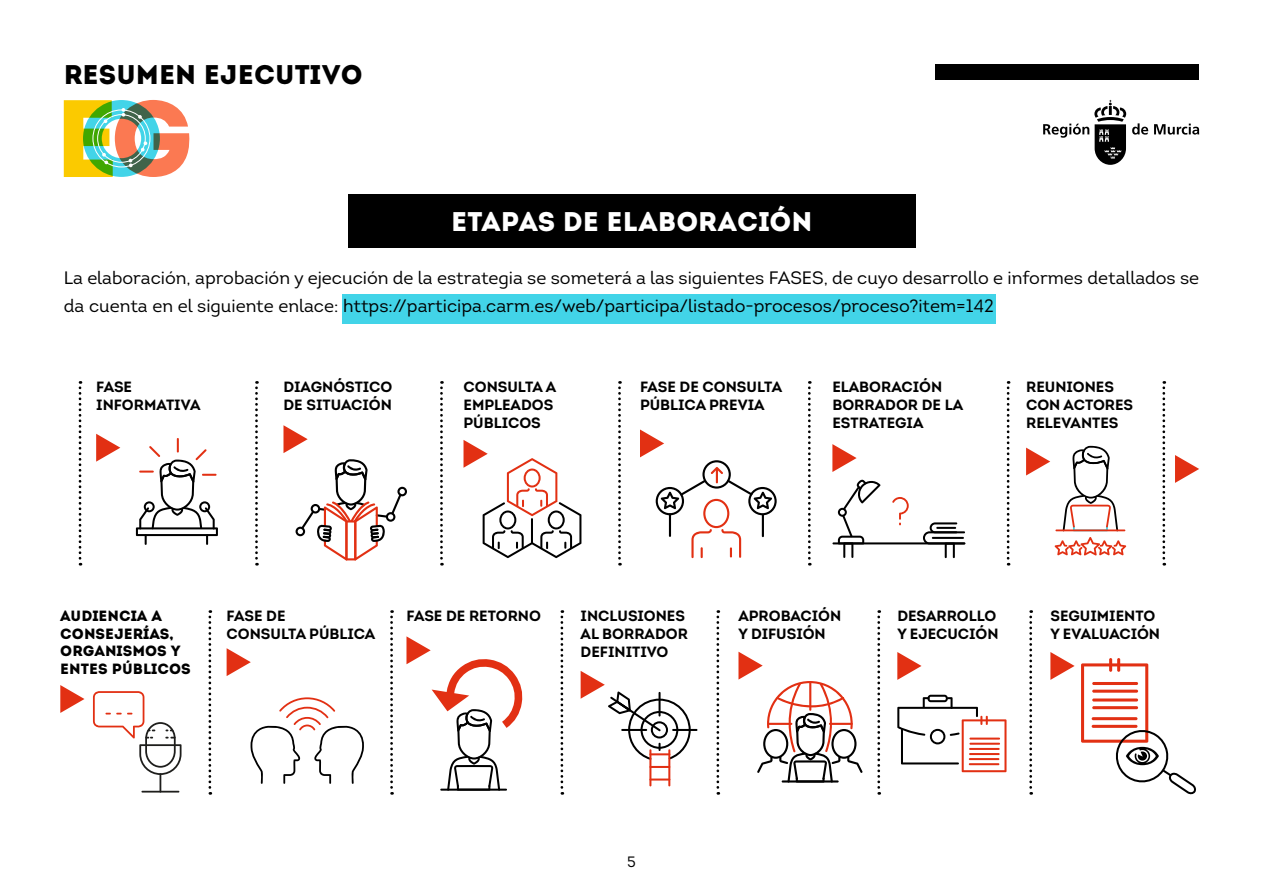
<style>
.page{position:relative;width:1263px;height:893px;background:#fff}
.page>*{position:absolute;margin:0;border:0;box-sizing:border-box;transform-origin:0 0}
.t1{font:27px "Intro";color:#fff}
.t2{font:27px "Intro";color:#000}
.t3{font:18px/28.5px "Intro";color:#000}
.t4{font:15px "Intro";color:#000}
.t5{font:700 14.85px/17.9px "Intro";color:#000}
.t6{font:14.85px/17.5px "Intro";color:#000}
</style>
<div class="page">
<div style="left:342px;top:294px;width:654px;height:29px;background:#42d4e8"></div>
<div style="left:935px;top:64px;width:264px;height:16px;background:#000"></div>
<svg style="left:1132px;top:123px;width:16px;height:12px"></svg>
<svg style="left:1154px;top:124px;width:45px;height:11px"></svg>
<svg style="left:1043px;top:100px;width:83px;height:65px"></svg>
<svg style="left:64px;top:100px;width:126px;height:77px;background:#c1b470"></svg>
<svg style="left:136px;top:438px;width:82px;height:107px"></svg>
<svg style="left:296px;top:459px;width:111px;height:101px"></svg>
<svg style="left:1054px;top:537px;width:72px;height:19px"></svg>
<svg style="left:1063px;top:446px;width:55px;height:83px"></svg>
<hr style="left:1055px;top:529px;width:70px;height:2px;background:#e23013">
<hr style="left:832px;top:542px;width:133px;height:2px;background:#000">
<svg style="left:838px;top:479px;width:42px;height:79px"></svg>
<svg style="left:892px;top:497px;width:17px;height:28px"></svg>
<svg style="left:923px;top:522px;width:42px;height:36px"></svg>
<hr style="left:936px;top:527px;width:20px;height:2px;background:#000">
<svg style="left:283px;top:425px;width:25px;height:28px"></svg>
<svg style="left:463px;top:440px;width:118px;height:118px"></svg>
<svg style="left:640px;top:429px;width:137px;height:129px"></svg>
<svg style="left:832px;top:444px;width:25px;height:28px"></svg>
<svg style="left:1026px;top:448px;width:24px;height:27px"></svg>
<svg style="left:406px;top:636px;width:117px;height:155px"></svg>
<hr style="left:672px;top:729px;width:25px;height:2px;background:#000">
<hr style="left:649px;top:766px;width:21px;height:2px;background:#e23013">
<hr style="left:668px;top:749px;width:2px;height:37px;background:#e23013">
<hr style="left:649px;top:749px;width:2px;height:37px;background:#e23013">
<hr style="left:649px;top:778px;width:21px;height:2px;background:#e23013">
<svg style="left:581px;top:671px;width:110px;height:89px"></svg>
<svg style="left:738px;top:652px;width:125px;height:130px"></svg>
<svg style="left:897px;top:695px;width:109px;height:77px"></svg>
<hr style="left:969px;top:748px;width:31px;height:2px;background:#e23013">
<hr style="left:969px;top:753px;width:31px;height:2px;background:#e23013">
<hr style="left:969px;top:738px;width:31px;height:2px;background:#e23013">
<hr style="left:969px;top:743px;width:31px;height:2px;background:#e23013">
<svg style="left:897px;top:652px;width:24px;height:28px"></svg>
<hr style="left:1109px;top:658px;width:3px;height:14px;background:#e23013;border-radius:2px">
<hr style="left:1117px;top:658px;width:3px;height:14px;background:#e23013;border-radius:2px">
<svg style="left:1081px;top:663px;width:115px;height:132px"></svg>
<hr style="left:1092px;top:682px;width:46px;height:3px;background:#e23013;border-radius:2px">
<hr style="left:1092px;top:690px;width:46px;height:3px;background:#e23013;border-radius:2px">
<svg style="left:1050px;top:652px;width:24px;height:28px"></svg>
<svg style="left:1175px;top:455px;width:24px;height:28px"></svg>
<svg style="left:250px;top:697px;width:114px;height:87px"></svg>
<svg style="left:227px;top:648px;width:24px;height:28px"></svg>
<svg style="left:96px;top:434px;width:24px;height:28px"></svg>
<div style="left:348px;top:195px;width:567px;height:53px;background:#000"></div>
<svg style="left:716px;top:610px;width:3px;height:185px"></svg>
<svg style="left:877px;top:610px;width:3px;height:185px"></svg>
<svg style="left:1029px;top:610px;width:3px;height:185px"></svg>
<svg style="left:560px;top:610px;width:3px;height:185px"></svg>
<svg style="left:390px;top:610px;width:3px;height:185px"></svg>
<svg style="left:208px;top:610px;width:3px;height:185px"></svg>
<svg style="left:60px;top:685px;width:24px;height:28px"></svg>
<svg style="left:93px;top:691px;width:89px;height:101px"></svg>
<svg style="left:255px;top:381px;width:3px;height:185px"></svg>
<svg style="left:79px;top:381px;width:2px;height:185px"></svg>
<svg style="left:1007px;top:381px;width:2px;height:185px"></svg>
<svg style="left:440px;top:381px;width:3px;height:185px"></svg>
<svg style="left:618px;top:381px;width:3px;height:185px"></svg>
<svg style="left:808px;top:381px;width:3px;height:185px"></svg>
<svg style="left:1162px;top:381px;width:3px;height:185px"></svg>
<h1 class="t2" style="left:64px;top:58px;width:300px">RESUMEN EJECUTIVO</h1>
<h1 class="t1" style="left:451px;top:206px;width:363px">ETAPAS DE ELABORACIÓN</h1>
<p class="t3" style="left:64px;top:263px;width:1137px">La elaboración, aprobación y ejecución de la estrategia se someterá a las siguientes FASES, de cuyo desarrollo e informes detallados se da cuenta en el siguiente enlace: https://participa.carm.es/web/participa/listado-procesos/proceso?item=142</p>
<p class="t5" style="left:96px;top:378px;width:106px">FASE<br>INFORMATIVA</p>
<p class="t5" style="left:283px;top:378px;width:110px">DIAGNÓSTICO<br>DE SITUACIÓN</p>
<p class="t5" style="left:463px;top:378px;width:94px">CONSULTA A<br>EMPLEADOS<br>PÚBLICOS</p>
<p class="t5" style="left:640px;top:378px;width:144px">FASE DE CONSULTA<br>PÚBLICA PREVIA</p>
<p class="t5" style="left:832px;top:378px;width:132px">ELABORACIÓN<br>BORRADOR DE LA<br>ESTRATEGIA</p>
<p class="t5" style="left:1026px;top:378px;width:109px">REUNIONES<br>CON ACTORES<br>RELEVANTES</p>
<p class="t6" style="left:60px;top:607px;width:132px">AUDIENCIA A<br>CONSEJERÍAS,<br>ORGANISMOS Y<br>ENTES PÚBLICOS</p>
<p class="t5" style="left:227px;top:607px;width:150px">FASE DE<br>CONSULTA PÚBLICA</p>
<p class="t5" style="left:406px;top:607px;width:136px">FASE DE RETORNO</p>
<p class="t5" style="left:581px;top:607px;width:109px">INCLUSIONES<br>AL BORRADOR<br>DEFINITIVO</p>
<p class="t5" style="left:738px;top:607px;width:104px">APROBACIÓN<br>Y DIFUSIÓN</p>
<p class="t5" style="left:897px;top:607px;width:103px">DESARROLLO<br>Y EJECUCIÓN</p>
<p class="t5" style="left:1050px;top:607px;width:111px">SEGUIMIENTO<br>Y EVALUACIÓN</p>
<p class="t4" style="left:627px;top:853px;width:10px">5</p>
</div>
